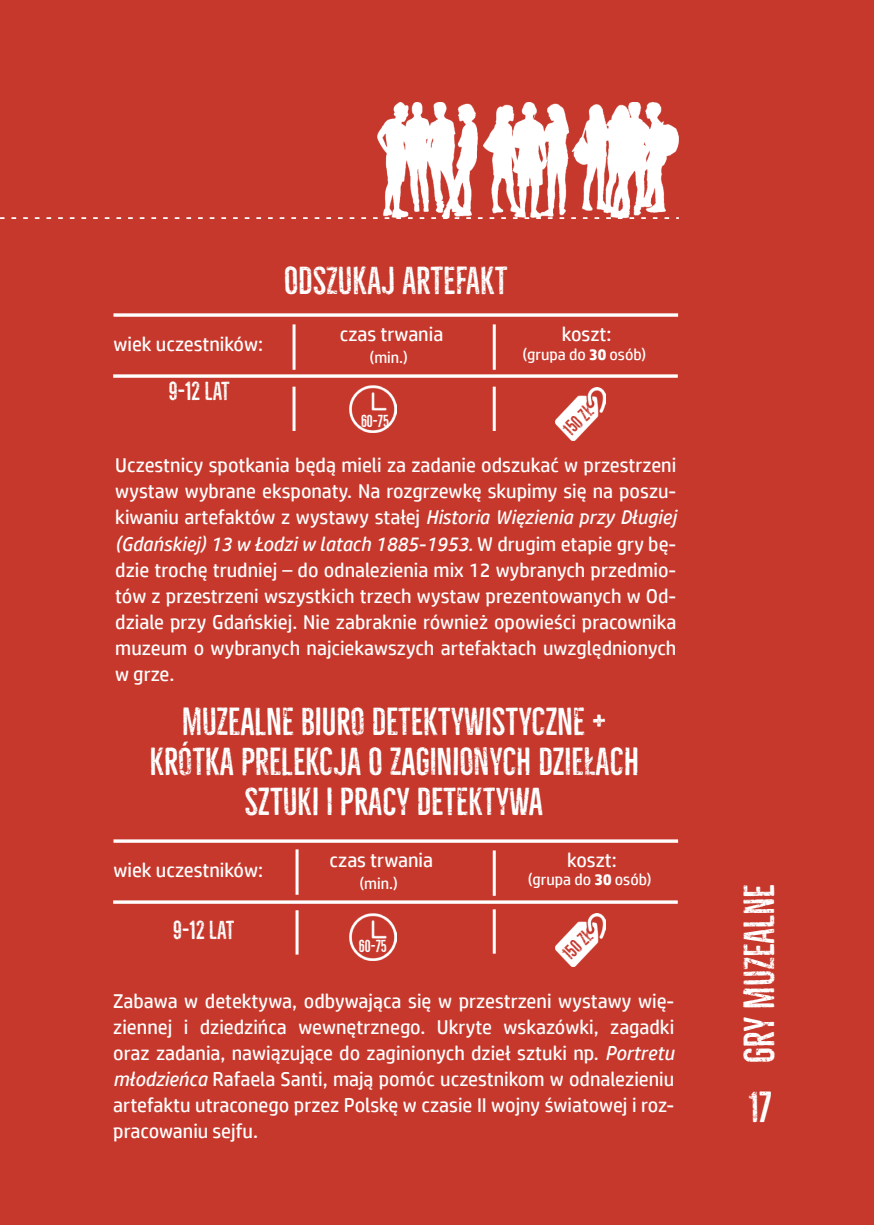
<style>
.page{position:relative;width:874px;height:1225px;background:#fff}
.page>*{position:absolute;margin:0;border:0;box-sizing:border-box;transform-origin:0 0}
.t1{font:40px "Bellfort Rough Demo";color:#fff}
.t2{font:36px/40px "Bellfort Rough Demo";color:#fff;text-align:center}
.t3{font:24px "Bellfort Rough Demo";color:#fff}
.t4{font:20px/26px "HP Simplified";color:#fff;text-align:justify}
.t5{font:18px "Bellfort Rough Demo";color:#c6382c}
.t6{font:16px "HP Simplified";color:#fff}
.t7{font:16px "Bellfort Rough Demo";color:#fff}
.s1{font-weight:700}
.s2{font-style:italic}
</style>
<div class="page">
<div style="left:0;top:0;width:873px;height:1225px;background:#c6382c"></div>
<hr style="left:492px;top:850px;width:3px;height:46px;background:#fff">
<hr style="left:492px;top:909px;width:3px;height:44px;background:#fff">
<img style="left:350px;top:913px;width:46px;height:47px">
<img style="left:555px;top:913px;width:50px;height:53px">
<hr style="left:113px;top:839px;width:564px;height:3px;background:#fff">
<hr style="left:113px;top:900px;width:564px;height:3px;background:#fff">
<hr style="left:295px;top:849px;width:3px;height:45px;background:#fff">
<hr style="left:295px;top:910px;width:3px;height:44px;background:#fff">
<img style="left:0;top:102px;width:677px;height:117px">
<hr style="left:492px;top:324px;width:3px;height:46px;background:#fff">
<hr style="left:492px;top:387px;width:3px;height:44px;background:#fff">
<img style="left:350px;top:385px;width:46px;height:47px">
<img style="left:555px;top:387px;width:50px;height:53px">
<svg style="left:113px;top:313px;width:564px;height:4px;background:#f6e1df"></svg>
<svg style="left:113px;top:374px;width:564px;height:4px;background:#f6e1df"></svg>
<hr style="left:292px;top:324px;width:3px;height:46px;background:#fff">
<hr style="left:292px;top:387px;width:3px;height:44px;background:#fff">
<p class="t4" style="left:113px;top:330px;width:151px">wiek uczestników:</p>
<p class="t3" style="left:169px;top:377px;width:62px">9-12 LAT</p>
<h2 class="t2" style="left:284px;top:261px;width:225px">ODSZUKAJ ARTEFAKT</h2>
<p class="t4" style="left:339px;top:320px;width:105px">czas trwania</p>
<p class="t6" style="left:369px;top:348px;width:40px">(min.)</p>
<p class="t7" style="left:361px;top:411px;width:29px">60-75</p>
<p class="t4" style="left:561px;top:320px;width:51px">koszt:</p>
<p class="t6" style="left:522px;top:345px;width:125px">(grupa do <span class="s1">30</span> osób)</p>
<p class="t5" style="left:558px;top:424px;width:35px;rotate:-44deg">150 ZŁ</p>
<p class="t4" style="left:115px;top:452px;width:562px">Uczestnicy spotkania będą mieli za zadanie odszukać w przestrzeni wystaw wybrane eksponaty. Na rozgrzewkę skupimy się na poszu&shy;kiwaniu artefaktów z wystawy stałej <span class="s2">Historia Więzienia przy Długiej (Gdańskiej) 13 w Łodzi w latach 1885-1953.</span> W drugim etapie gry bę&shy;dzie trochę trudniej – do odnalezienia mix 12 wybranych przedmio&shy;tów z przestrzeni wszystkich trzech wystaw prezentowanych w Od&shy;dziale przy Gdańskiej. Nie zabraknie również opowieści pracownika muzeum o wybranych najciekawszych artefaktach uwzględnionych w grze.</p>
<h2 class="t2" style="left:149px;top:701px;width:490px">MUZEALNE BIURO DETEKTYWISTYCZNE +<br>KRÓTKA PRELEKCJA O ZAGINIONYCH DZIEŁACH<br>SZTUKI I PRACY DETEKTYWA</h2>
<p class="t4" style="left:113px;top:856px;width:151px">wiek uczestników:</p>
<p class="t3" style="left:173px;top:915px;width:62px">9-12 LAT</p>
<p class="t4" style="left:329px;top:846px;width:105px">czas trwania</p>
<p class="t6" style="left:359px;top:874px;width:40px">(min.)</p>
<p class="t7" style="left:358px;top:936px;width:29px">60-75</p>
<p class="t4" style="left:567px;top:846px;width:51px">koszt:</p>
<p class="t6" style="left:527px;top:870px;width:125px">(grupa do <span class="s1">30</span> osób)</p>
<p class="t5" style="left:557px;top:948px;width:35px;rotate:-44deg">150 ZŁ</p>
<p class="t4" style="left:113px;top:987px;width:562px">Zabawa w detektywa, odbywająca się w przestrzeni wystawy wię&shy;ziennej i dziedzińca wewnętrznego. Ukryte wskazówki, zagadki oraz zadania, nawiązujące do zaginionych dzieł sztuki np. <span class="s2">Portretu młodzieńca</span> Rafaela Santi, mają pomóc uczestnikom w odnalezieniu artefaktu utraconego przez Polskę w czasie II wojny światowej i roz&shy;pracowaniu sejfu.</p>
<h1 class="t1" style="left:734px;top:1063px;width:180px;rotate:-90deg">GRY MUZEALNE</h1>
<h1 class="t1" style="left:748px;top:1082px;width:25px">17</h1>
</div>
